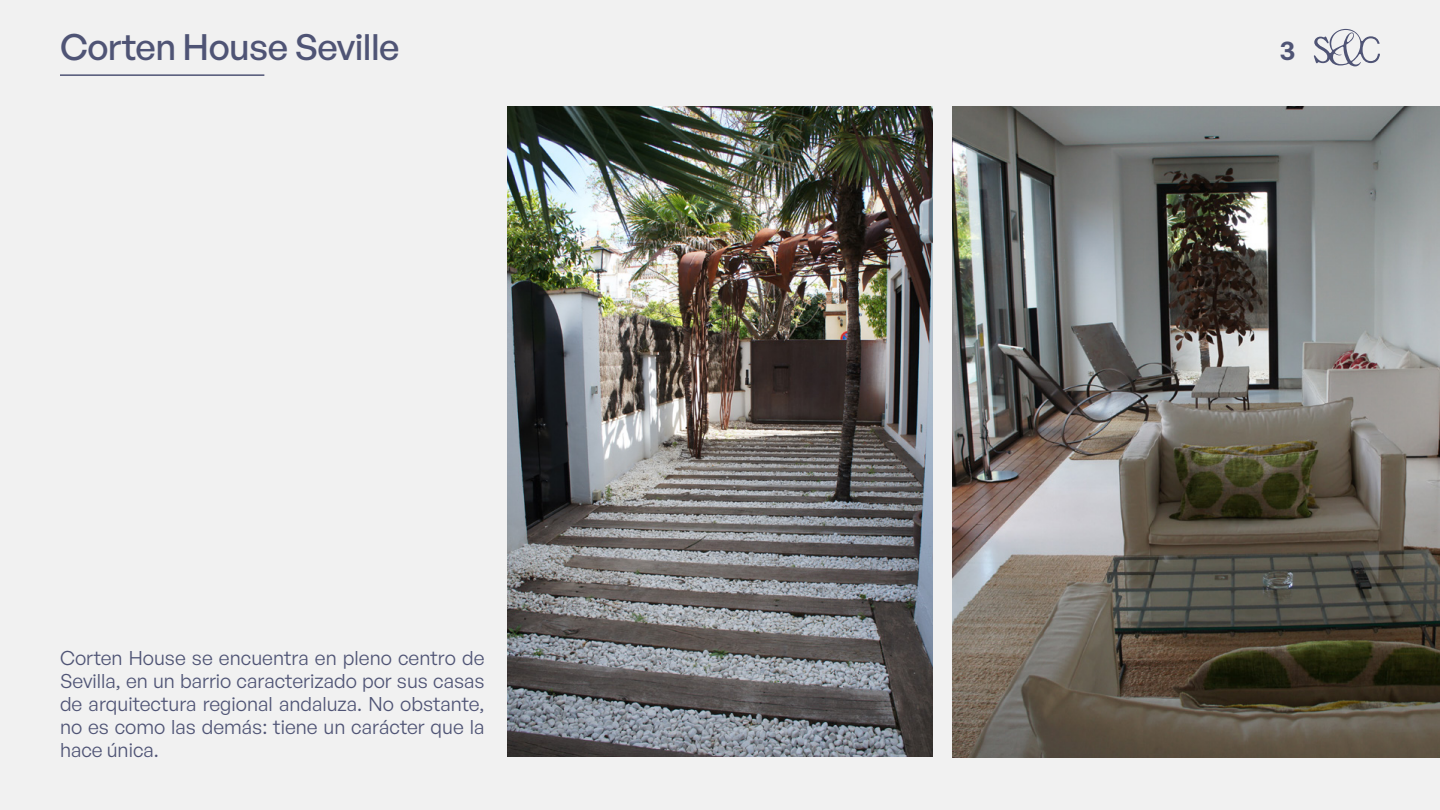
<style>
.page{position:relative;width:1440px;height:810px;background:#f1f1f1}
.page>*{position:absolute;margin:0;border:0;box-sizing:border-box;transform-origin:0 0}
.t1{font:500 36px "General Sans";letter-spacing:-.015em;color:#4f5475}
.t2{font:600 27px "General Sans";color:#4f5475}
.t3{font:19.5px/23.2px "General Sans";color:#4f5475;text-align:justify}
</style>
<div class="page">
<svg style="left:1314px;top:29px;width:66px;height:37px"></svg>
<hr style="left:60px;top:74px;width:204px;height:2px;background:#4f5475">
<img style="left:952px;top:107px;width:488px;height:651px">
<img style="left:508px;top:106px;width:424px;height:651px">
<h1 class="t1" style="left:60px;top:24px;width:341px">Corten House Seville</h1>
<h2 class="t2" style="left:1280px;top:33px;width:17px">3</h2>
<p class="t3" style="left:60px;top:645px;width:426px">Corten House se encuentra en pleno centro de Sevilla, en un barrio caracterizado por sus casas de arquitectura regional andaluza. No obstante, no es como las demás: tiene un carácter que la hace única.</p>
</div>
